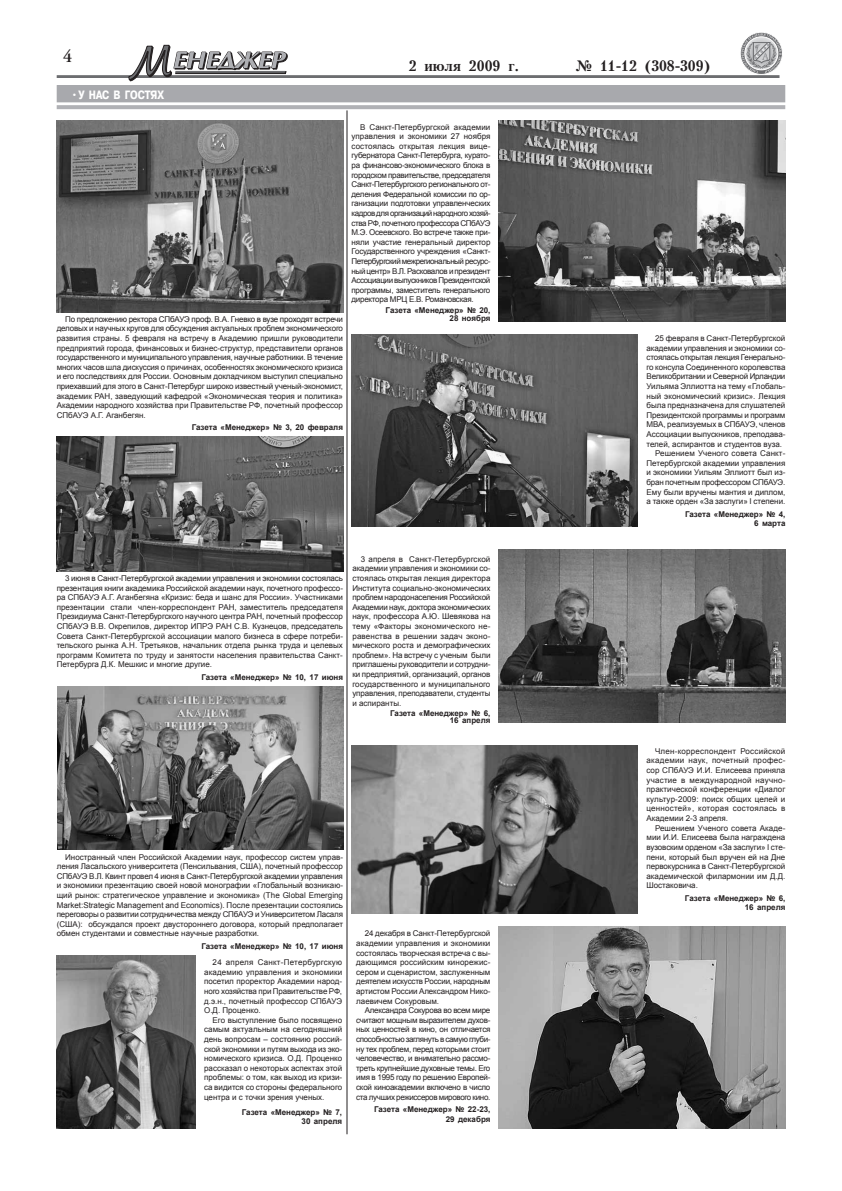
<style>
.page{position:relative;width:842px;height:1191px;background:#fff}
.page>*{position:absolute;margin:0;border:0;box-sizing:border-box;transform-origin:0 0}
.t1{font:600 18px "Adobe Garamond Pro";color:#231f20}
.t2{font:15px "Petersburg Bold Cyrillic";letter-spacing:-.005em;color:#231f20}
.t3{font:700 12px "Pragmatica Cond C";color:#fff}
.t4{font:8px/9.6px "Arial";letter-spacing:-.005em;color:#231f20;text-align:justify}
.t5{font:700 8px/9.6px "Arial";color:#231f20;text-align:right}
.t6{font:8px "Arial";letter-spacing:-.025em;color:#231f20}
.t7{font:8px "Arial";letter-spacing:.015em;color:#231f20}
</style>
<div class="page">
<div style="left:57px;top:86px;width:728px;height:16px;background:#a8a9ad"></div>
<div style="left:57px;top:85px;width:728px;height:17px;border:1px solid #a8a9ad"></div>
<svg style="left:57px;top:105px;width:728px;height:4px;background:#b3b4b8"></svg>
<hr style="left:347px;top:110px;width:1px;height:1024px;background:#231f20">
<img style="left:57px;top:120px;width:286px;height:192px">
<img style="left:57px;top:437px;width:286px;height:134px">
<img style="left:58px;top:686px;width:285px;height:164px">
<img style="left:57px;top:955px;width:139px;height:173px">
<img style="left:499px;top:120px;width:286px;height:202px">
<img style="left:499px;top:549px;width:286px;height:173px">
<img style="left:351px;top:335px;width:287px;height:192px">
<img style="left:351px;top:746px;width:286px;height:167px">
<img style="left:499px;top:926px;width:286px;height:202px">
<hr style="left:57px;top:75px;width:722px;height:3px;background:#6c6d70">
<svg style="left:740px;top:32px;width:42px;height:42px"></svg>
<svg style="left:128px;top:45px;width:160px;height:36px"></svg>
<h1 class="t1" style="left:63px;top:46px;width:11px">4</h1>
<h3 class="t3" style="left:70px;top:88px;width:26px">•у нас</h3>
<h3 class="t3" style="left:113px;top:88px;width:52px">в гостях</h3>
<h2 class="t2" style="left:409px;top:57px;width:112px">2 июля 2009 г.</h2>
<h2 class="t2" style="left:575px;top:57px;width:137px">№ 11-12 (308-309)</h2>
<p class="t4" style="left:57px;top:314px;width:288px;text-indent:8px">По предложению ректора СПбАУЭ проф. В.А. Гневко в вузе проходят встречи деловых и научных кругов для обсуждения актуальных проблем экономического развития страны. 5 февраля на встречу в Академию пришли руководители предприятий города, финансовых и бизнес-структур, представители органов государственного и муниципального управления, научные работники. В течение многих часов шла дискуссия о причинах, особенностях экономического кризиса и его последствиях для России. Основным докладчиком выступил специально приехавший для этого в Санкт-Петербург широко известный ученый-экономист, академик РАН, заведующий кафедрой «Экономическая теория и политика» Академии народного хозяйства при Правительстве РФ, почетный профессор СПбАУЭ А.Г. Аганбегян.</p>
<p class="t5" style="left:192px;top:423px;width:153px">Газета «Менеджер» № 3, 20 февраля</p>
<p class="t4" style="left:352px;top:122px;width:140px;text-indent:8px">В Санкт-Петербургской академии управления и экономики 27 ноября состоялась открытая лекция вице&shy;губернатора Санкт-Петербурга, курато&shy;ра финансово-экономического блока в городском правительстве, председателя Санкт-Петербургского регионального от&shy;деления Федеральной комиссии по ор&shy;ганизации подготовки управленческих кадров для организаций народного хозяй&shy;ства РФ, почетного профессора СПбАУЭ М.Э. Осеевского. Во встрече также при&shy;няли участие генеральный директор Государственного учреждения «Санкт-Петербургский межрегиональный ресурс&shy;ный центр» В.Л. Расковалов и президент Ассоциации выпускников Президентской программы, заместитель генерального директора МРЦ Е.В. Романовская.</p>
<p class="t5" style="left:386px;top:307px;width:106px;line-height:8px">Газета «Менеджер» № 20,<br>28 ноября</p>
<p class="t4" style="left:655px;top:333px;width:132px">25 февраля в Санкт-Петербургской</p>
<p class="t4" style="left:646px;top:343px;width:140px">академии управления и экономики со-</p>
<p class="t6" style="left:646px;top:352px;width:140px">стоялась открытая лекция Генерально-</p>
<p class="t4" style="left:646px;top:362px;width:140px">го консула Соединенного королевства</p>
<p class="t6" style="left:646px;top:371px;width:140px">Великобритании и Северной Ирландии</p>
<p class="t4" style="left:646px;top:381px;width:140px">Уильяма Эллиотта на тему «Глобаль-</p>
<p class="t4" style="left:646px;top:391px;width:140px">ный экономический кризис». Лекция</p>
<p class="t4" style="left:646px;top:400px;width:140px">была предназначена для слушателей</p>
<p class="t4" style="left:646px;top:410px;width:140px">Президентской программы и программ</p>
<p class="t4" style="left:646px;top:420px;width:140px">МВА, реализуемых в СПбАУЭ, членов</p>
<p class="t4" style="left:646px;top:429px;width:140px">Ассоциации выпускников, преподава-</p>
<p class="t4" style="left:646px;top:439px;width:137px">телей, аспирантов и студентов вуза.</p>
<p class="t7" style="left:655px;top:448px;width:132px">Решением Ученого совета Санкт-</p>
<p class="t4" style="left:646px;top:458px;width:140px">Петербургской академии управления</p>
<p class="t4" style="left:646px;top:468px;width:140px">и экономики Уильям Эллиотт был из-</p>
<p class="t6" style="left:646px;top:477px;width:140px">бран почетным профессором СПбАУЭ.</p>
<p class="t4" style="left:646px;top:487px;width:140px">Ему были вручены мантия и диплом,</p>
<p class="t4" style="left:646px;top:496px;width:140px">а также орден «За заслуги» I степени.</p>
<p class="t5" style="left:685px;top:509px;width:102px">Газета «Менеджер» № 4,<br>6 марта</p>
<p class="t4" style="left:57px;top:573px;width:288px;text-indent:8px">3 июня в Санкт-Петербургской академии управления и экономики состоялась презентация книги академика Российской академии наук, почетного профессо&shy;ра СПбАУЭ А.Г. Аганбегяна «Кризис: беда и шанс для России». Участниками презентации стали член-корреспондент РАН, заместитель председателя Президиума Санкт-Петербургского научного центра РАН, почетный профессор СПбАУЭ В.В. Окрепилов, директор ИПРЭ РАН С.В. Кузнецов, председатель Совета Санкт-Петербургской ассоциации малого бизнеса в сфере потреби&shy;тельского рынка А.Н. Третьяков, начальник отдела рынка труда и целевых программ Комитета по труду и занятости населения правительства Санкт-Петербурга Д.К. Мешкис и многие другие.</p>
<p class="t5" style="left:201px;top:672px;width:143px">Газета «Менеджер» № 10, 17 июня</p>
<p class="t4" style="left:352px;top:554px;width:140px;text-indent:8px">3 апреля в Санкт-Петербургской академии управления и экономики со&shy;стоялась открытая лекция директора Института социально-экономических проблем народонаселения Российской Академии наук, доктора экономических наук, профессора А.Ю. Шевякова на тему «Факторы экономического не&shy;равенства в решении задач эконо&shy;мического роста и демографических проблем». На встречу с ученым были приглашены руководители и сотрудни&shy;ки предприятий, организаций, органов государственного и муниципального управления, преподаватели, студенты и аспиранты.</p>
<p class="t5" style="left:390px;top:709px;width:102px;line-height:7px">Газета «Менеджер» № 6,<br>16 апреля</p>
<p class="t4" style="left:57px;top:852px;width:288px;text-indent:8px">Иностранный член Российской Академии наук, профессор систем управ&shy;ления Ласальского университета (Пенсильвания, США), почетный профессор СПбАУЭ В.Л. Квинт провел 4 июня в Санкт-Петербургской академии управления и экономики презентацию своей новой монографии «Глобальный возникаю&shy;щий рынок: стратегическое управление и экономика» (The Global Emerging Market:Strategic Management and Economics). После презентации состоялись переговоры о развитии сотрудничества между СПбАУЭ и Университетом Ласаля (США): обсуждался проект двустороннего договора, который предполагает обмен студентами и совместные научные разработки.</p>
<p class="t5" style="left:201px;top:941px;width:143px">Газета «Менеджер» № 10, 17 июня</p>
<p class="t4" style="left:204px;top:957px;width:140px;text-indent:8px">24 апреля Санкт-Петербургскую академию управления и экономики посетил проректор Академии народ&shy;ного хозяйства при Правительстве РФ, д.э.н., почетный профессор СПбАУЭ О.Д. Проценко.</p>
<p class="t4" style="left:204px;top:1015px;width:140px;text-indent:8px">Его выступление было посвящено самым актуальным на сегодняшний день вопросам – состоянию россий&shy;ской экономики и путям выхода из эко&shy;номического кризиса. О.Д. Проценко рассказал о некоторых аспектах этой проблемы: о том, как выход из кризи&shy;са видится со стороны федерального центра и с точки зрения ученых.</p>
<p class="t5" style="left:242px;top:1107px;width:102px">Газета «Менеджер» № 7,<br>30 апреля</p>
<p class="t4" style="left:356px;top:928px;width:136px;text-indent:8px">24 декабря в Санкт-Петербургской академии управления и экономики состоялась творческая встреча с вы&shy;дающимся российским кинорежис&shy;сером и сценаристом, заслуженным деятелем искусств России, народным артистом России Александром Нико&shy;лаевичем Сокуровым.</p>
<p class="t4" style="left:356px;top:1005px;width:136px;text-indent:8px">Александра Сокурова во всем мире считают мощным выразителем духов&shy;ных ценностей в кино, он отличается способностью заглянуть в самую глуби&shy;ну тех проблем, перед которыми стоит человечество, и внимательно рассмо&shy;треть крупнейшие духовные темы. Его имя в 1995 году по решению Европей&shy;ской киноакадемии включено в число ста лучших режиссеров мирового кино.</p>
<p class="t5" style="left:374px;top:1104px;width:118px">Газета «Менеджер» № 22-23,<br>29 декабря</p>
<p class="t4" style="left:646px;top:746px;width:140px;text-indent:8px">Член-корреспондент Российской академии наук, почетный профес&shy;сор СПбАУЭ И.И. Елисеева приняла участие в международной научно&shy;практической конференции «Диалог культур-2009: поиск общих целей и ценностей», которая состоялась в Академии 2-3 апреля.</p>
<p class="t4" style="left:646px;top:823px;width:140px;text-indent:9px">Решением Ученого совета Акаде&shy;мии И.И. Елисеева была награждена вузовским орденом «За заслуги» I сте&shy;пени, который был вручен ей на Дне первокурсника в Санкт-Петербургской академической филармонии им Д.Д.<br>Шостаковича.</p>
<p class="t5" style="left:685px;top:893px;width:102px">Газета «Менеджер» № 6,<br>16 апреля</p>
</div>
